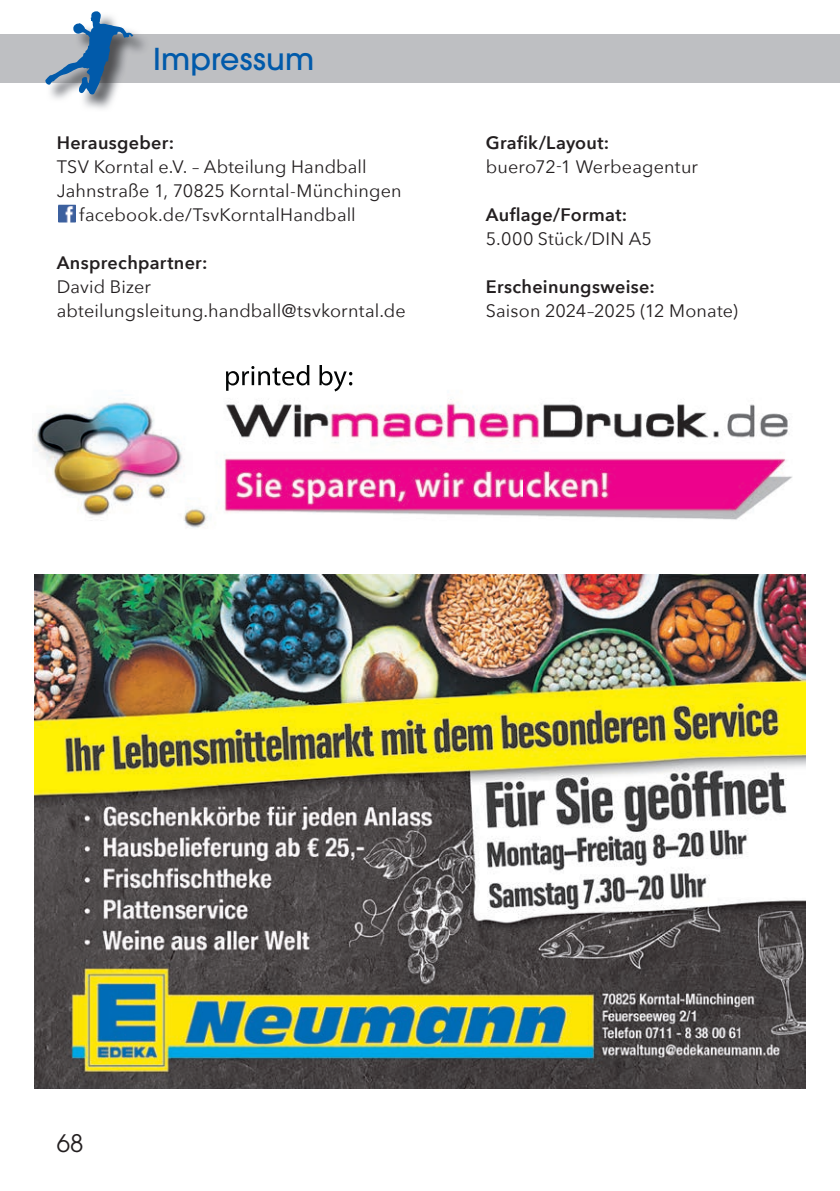
<style>
.page{position:relative;width:840px;height:1191px;background:#fff}
.page>*{position:absolute;margin:0;border:0;box-sizing:border-box;transform-origin:0 0}
.t1{font:500 30px "ITC Avant Garde Pro";letter-spacing:.005em;color:#015aaa}
.t2{font:24px "ITC Avant Garde Pro";color:#231f20}
.t3{font:18px/24px "Avenir Next";letter-spacing:.01em;color:#231f20}
.t4{font:600 18px "Avenir Next";letter-spacing:.015em;color:#231f20}
</style>
<div class="page">
<div style="left:0;top:34px;width:839px;height:48px;background:#bebfc2"></div>
<img style="left:51px;top:31px;width:100px;height:78px">
<img style="left:133px;top:34px;width:18px;height:48px">
<svg style="left:45px;top:11px;width:88px;height:84px"></svg>
<img style="left:58px;top:205px;width:18px;height:17px">
<img style="left:58px;top:207px;width:18px;height:14px">
<img style="left:34px;top:365px;width:758px;height:163px">
<img style="left:34px;top:574px;width:771px;height:515px">
<h1 class="t1" style="left:153px;top:40px;width:162px">Impressum</h1>
<p class="t4" style="left:57px;top:127px;width:119px">Herausgeber:</p>
<p class="t3" style="left:57px;top:154px;width:311px">TSV Korntal e.V. – Abteilung Handball</p>
<p class="t3" style="left:57px;top:178px;width:346px">Jahnstraße 1, 70825 Korntal-Münchingen</p>
<p class="t3" style="left:79px;top:202px;width:278px">facebook.de/TsvKorntalHandball</p>
<p class="t4" style="left:57px;top:247px;width:152px">Ansprechpartner:</p>
<p class="t3" style="left:57px;top:274px;width:350px">David Bizer abteilungsleitung.handball@tsvkorntal.de</p>
<p class="t4" style="left:485px;top:127px;width:125px">Grafik/Layout:</p>
<p class="t3" style="left:485px;top:154px;width:214px">buero72-1 Werbeagentur</p>
<p class="t4" style="left:485px;top:199px;width:143px">Auflage/Format:</p>
<p class="t3" style="left:485px;top:226px;width:168px">5.000 Stück/DIN A5</p>
<p class="t4" style="left:485px;top:271px;width:170px">Erscheinungsweise:</p>
<p class="t3" style="left:485px;top:298px;width:253px">Saison 2024–2025 (12 Monate)</p>
<h2 class="t2" style="left:57px;top:1128px;width:28px">68</h2>
</div>
